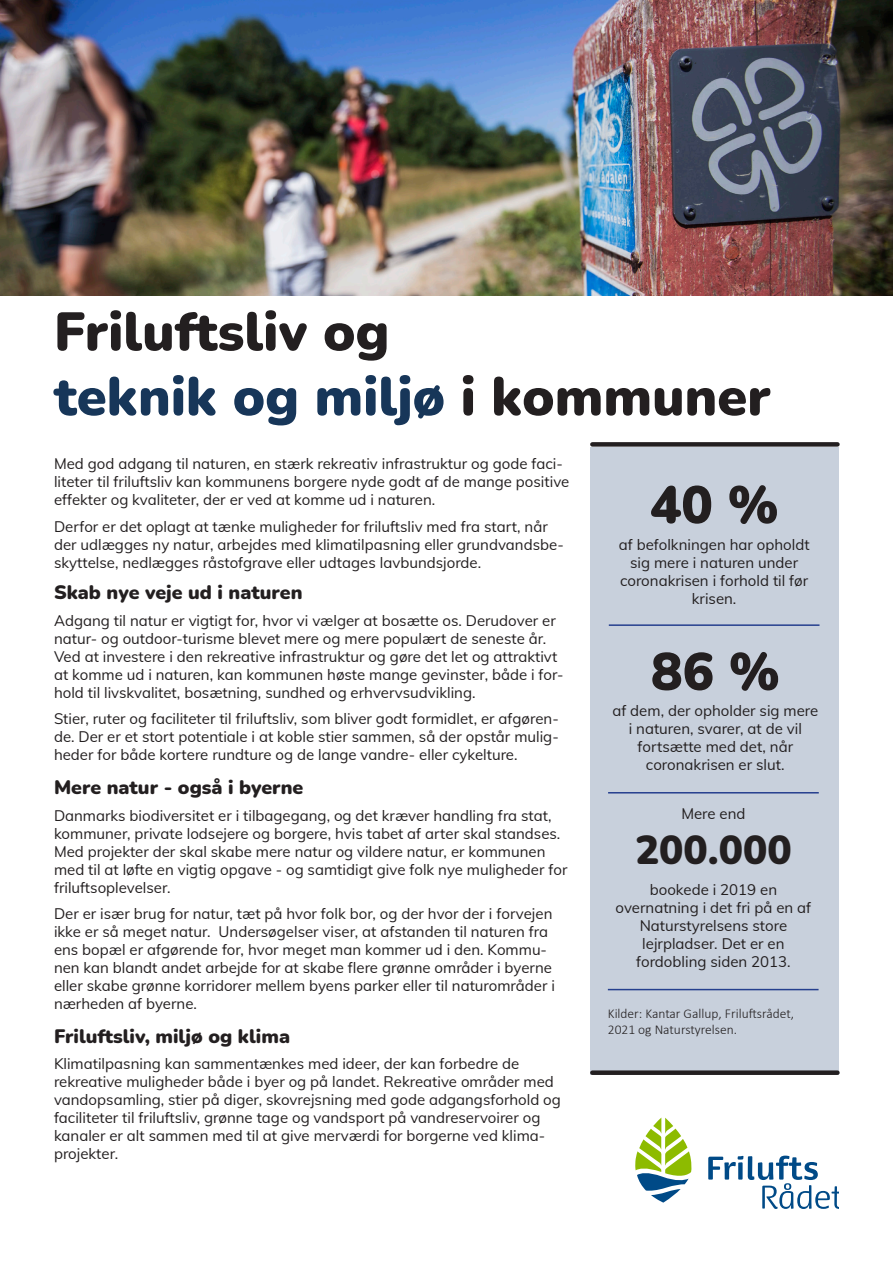
<style>
.page{position:relative;width:893px;height:1263px;background:#fff}
.page>*{position:absolute;margin:0;border:0;box-sizing:border-box;transform-origin:0 0}
.t1{font:900 54px "Nunito";color:#173659}
.t2{font:900 54px "Nunito";color:#231f20}
.t3{font:900 52.5px "Nunito";color:#231f20}
.t4{font:900 40.5px "Nunito";color:#231f20}
.t5{font:900 19.5px "Nunito";color:#231f20}
.t6{font:15px/18px "Mulish";color:#231f20}
.t7{font:300 13.5px/16.2px "Calibri";color:#231f20}
.s1{color:#231f20}
</style>
<div class="page">
<div style="left:590px;top:447px;width:249px;height:628px;background:#c8d0dc"></div>
<div style="left:592px;top:1070px;width:245px;height:5px;background:#231f20"></div>
<div style="left:592px;top:442px;width:245px;height:5px;background:#231f20"></div>
<img style="left:0;top:0;width:893px;height:296px">
<svg style="left:708px;top:1155px;width:131px;height:54px"></svg>
<svg style="left:635px;top:1117px;width:57px;height:85px"></svg>
<hr style="left:608px;top:792px;width:211px;height:1px;background:#253f8e">
<hr style="left:609px;top:624px;width:210px;height:2px;background:#253f8e">
<hr style="left:608px;top:989px;width:210px;height:1px;background:#253f8e">
<p class="t2" style="left:54px;top:293px;width:337px">Friluftsliv og</p>
<p class="t1" style="left:54px;top:358px;width:718px">teknik og miljø <span class="s1">i kommuner</span></p>
<p class="t6" style="left:54px;top:454px;width:517px">Med god adgang til naturen, en stærk rekreativ infrastruktur og gode faci&shy;liteter til friluftsliv kan kommunens borgere nyde godt af de mange positive effekter og kvaliteter, der er ved at komme ud i naturen.</p>
<p class="t6" style="left:54px;top:516px;width:511px">Derfor er det oplagt at tænke muligheder for friluftsliv med fra start, når der udlægges ny natur, arbejdes med klimatilpasning eller grundvandsbe&shy;skyttelse, nedlægges råstofgrave eller udtages lavbundsjorde.</p>
<p class="t5" style="left:54px;top:579px;width:250px">Skab nye veje ud i naturen</p>
<p class="t6" style="left:54px;top:611px;width:511px">Adgang til natur er vigtigt for, hvor vi vælger at bosætte os. Derudover er natur- og outdoor-turisme blevet mere og mere populært de seneste år.<br>Ved at investere i den rekreative infrastruktur og gøre det let og attraktivt at komme ud i naturen, kan kommunen høste mange gevinster, både i for&shy;hold til livskvalitet, bosætning, sundhed og erhvervsudvikling.</p>
<p class="t6" style="left:54px;top:709px;width:506px;text-align:justify">Stier, ruter og faciliteter til friluftsliv, som bliver godt formidlet, er afgøren&shy;de. Der er et stort potentiale i at koble stier sammen, så der opstår mulig&shy;heder for både kortere rundture og de lange vandre- eller cykelture.</p>
<p class="t5" style="left:54px;top:773px;width:251px">Mere natur - også i byerne</p>
<p class="t6" style="left:54px;top:805px;width:515px">Danmarks biodiversitet er i tilbagegang, og det kræver handling fra stat, kommuner, private lodsejere og borgere, hvis tabet af arter skal standses.<br>Med projekter der skal skabe mere natur og vildere natur, er kommunen med til at løfte en vigtig opgave - og samtidigt give folk nye muligheder for friluftsoplevelser.</p>
<p class="t6" style="left:54px;top:904px;width:502px">Der er især brug for natur, tæt på hvor folk bor, og der hvor der i forvejen ikke er så meget natur. Undersøgelser viser, at afstanden til naturen fra ens bopæl er afgørende for, hvor meget man kommer ud i den. Kommu&shy;nen kan blandt andet arbejde for at skabe flere grønne områder i byerne eller skabe grønne korridorer mellem byens parker eller til naturområder i nærheden af byerne.</p>
<p class="t5" style="left:54px;top:1022px;width:238px">Friluftsliv, miljø og klima</p>
<p class="t6" style="left:54px;top:1054px;width:508px">Klimatilpasning kan sammentænkes med ideer, der kan forbedre de rekreative muligheder både i byer og på landet. Rekreative områder med vandopsamling, stier på diger, skovrejsning med gode adgangsforhold og faciliteter til friluftsliv, grønne tage og vandsport på vandreservoirer og kanaler er alt sammen med til at give merværdi for borgerne ved klima&shy;projekter.</p>
<p class="t3" style="left:650px;top:467px;width:130px">40 %</p>
<p class="t6" style="left:619px;top:534px;width:192px;text-align:center">af befolkningen har opholdt sig mere i naturen under coronakrisen i forhold til før krisen.</p>
<p class="t3" style="left:651px;top:634px;width:130px">86 %</p>
<p class="t6" style="left:612px;top:701px;width:207px;text-align:center">af dem, der opholder sig mere i naturen, svarer, at de vil fortsætte med det, når coronakrisen er slut.</p>
<p class="t6" style="left:681px;top:804px;width:66px">Mere end</p>
<p class="t4" style="left:635px;top:821px;width:158px">200.000</p>
<p class="t6" style="left:616px;top:879px;width:197px;text-align:center">bookede i 2019 en overnatning i det fri på en af<br>Naturstyrelsens store lejrpladser. Det er en fordobling siden 2013.</p>
<p class="t7" style="left:608px;top:1005px;width:188px">Kilder: Kantar Gallup, Friluftsrådet,<br>2021 og Naturstyrelsen.</p>
</div>
